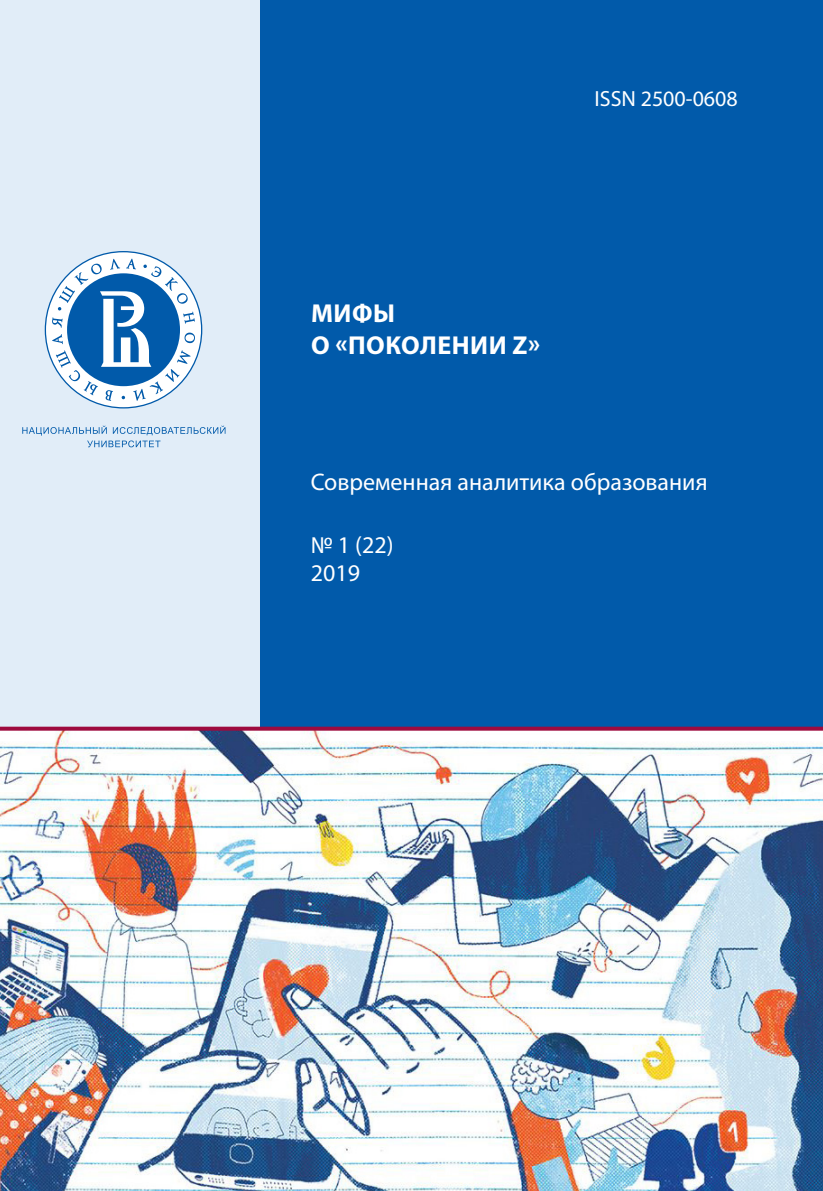
<style>
.page{position:relative;width:823px;height:1191px;background:#fff}
.page>*{position:absolute;margin:0;border:0;box-sizing:border-box;transform-origin:0 0}
.Стиль_абзаца_2{font:700 26px "Myriad Pro";letter-spacing:.02em;color:#fff}
.t1{font:24px "Myriad Pro";color:#fff}
.Стиль_абзаца_2-2{font:22px "Myriad Pro";color:#fff}
</style>
<div class="page">
<img style="left:0;top:730px;width:822px;height:461px">
<div style="left:0;top:0;width:298px;height:728px;background:#e1edf8"></div>
<div style="left:46px;top:252px;width:155px;height:155px;background:#fff;border-radius:50%"></div>
<svg style="left:22px;top:425px;width:203px;height:22px"></svg>
<svg style="left:52px;top:259px;width:143px;height:142px"></svg>
<div style="left:260px;top:0;width:562px;height:726px;background:#015aaa"></div>
<svg style="left:0;top:726px;width:822px;height:4px;fill:#9e0b3f"></svg>
<p class="Стиль_абзаца_2-2" style="left:594px;top:85px;width:145px">ISSN 2500-0608</p>
<p class="Стиль_абзаца_2" style="left:311px;top:296px;width:86px">МИФЫ</p>
<p class="Стиль_абзаца_2" style="left:311px;top:328px;width:230px">О «ПОКОЛЕНИИ Z»</p>
<p class="t1" style="left:310px;top:467px;width:398px">Современная аналитика образования</p>
<p class="t1" style="left:310px;top:529px;width:84px">№ 1 (22)</p>
<p class="t1" style="left:310px;top:558px;width:51px">2019</p>
</div>
